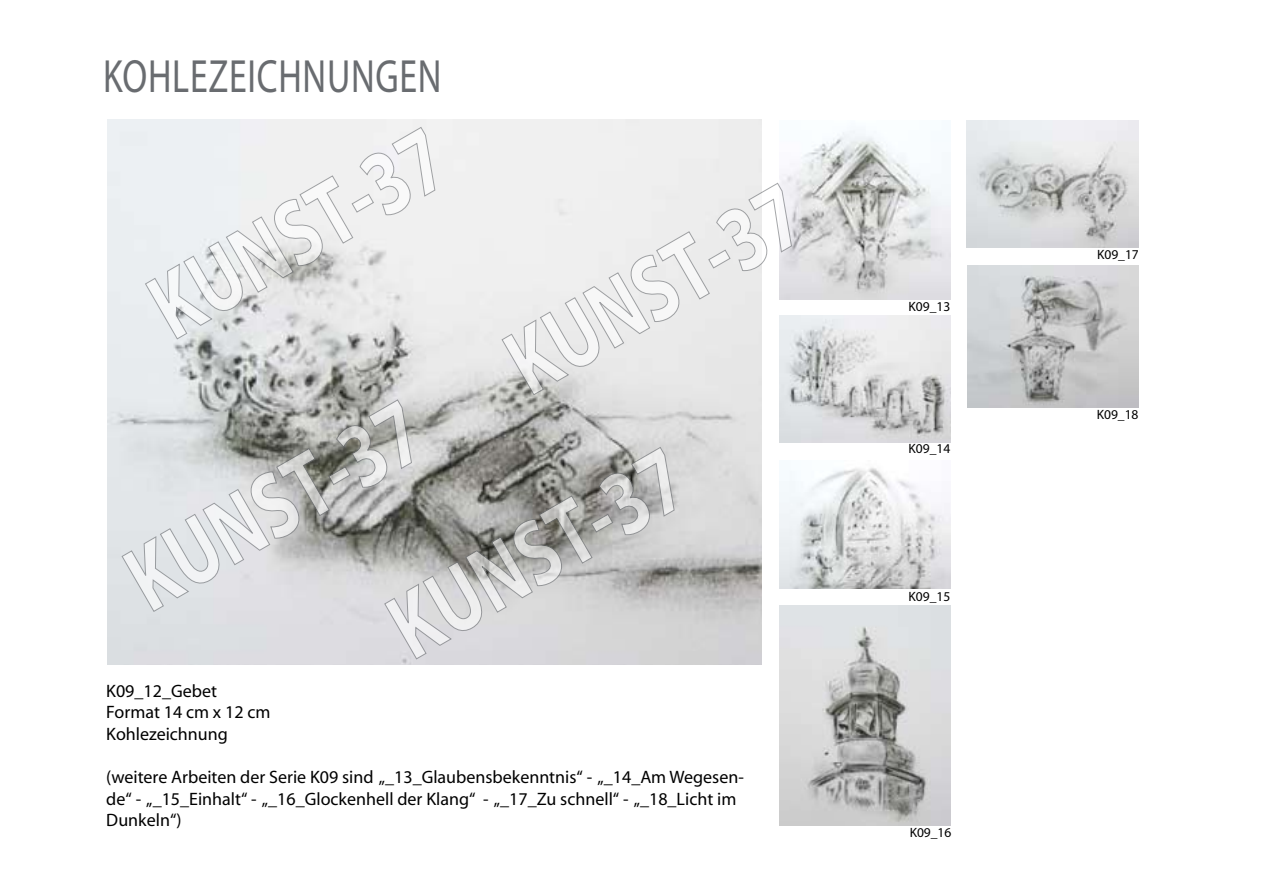
<style>
.page{position:relative;width:1263px;height:893px;background:#fff}
.page>*{position:absolute;margin:0;border:0;box-sizing:border-box;transform-origin:0 0}
.t1{font:46.8px "Myriad";letter-spacing:.02em;color:#696c70;scale:.77 1}
.t2{font:18px/21.6px "Myriad";color:#000}
.t3{font:13.5px "Myriad";color:#000}
</style>
<div class="page">
<img style="left:107px;top:120px;width:654px;height:544px">
<img style="left:779px;top:130px;width:171px;height:170px">
<img style="left:779px;top:315px;width:171px;height:127px">
<img style="left:779px;top:467px;width:171px;height:122px">
<img style="left:779px;top:606px;width:171px;height:220px">
<img style="left:967px;top:120px;width:171px;height:128px">
<img style="left:967px;top:265px;width:171px;height:143px">
<svg style="left:144px;top:124px;width:309px;height:216px"></svg>
<svg style="left:384px;top:444px;width:308px;height:216px;background:#bab9b8"></svg>
<svg style="left:121px;top:397px;width:308px;height:216px;background:#c5c6c6"></svg>
<svg style="left:501px;top:180px;width:308px;height:216px"></svg>
<h1 class="t1" style="left:103px;top:53px;width:441px">KOHLEZEICHNUNGEN</h1>
<p class="t2" style="left:106px;top:681px;width:166px">K09_12_Gebet<br>Format 14 cm x 12 cm<br>Kohlezeichnung</p>
<p class="t2" style="left:106px;top:767px;width:639px">(weitere Arbeiten der Serie K09 sind „_13_Glaubensbekenntnis“ - „_14_Am Wegesen&shy;de“ - „_15_Einhalt“ - „_16_Glockenhell der Klang“ - „_17_Zu schnell“ - „_18_Licht im<br>Dunkeln“)</p>
<p class="t3" style="left:909px;top:299px;width:43px">K09_13</p>
<p class="t3" style="left:909px;top:442px;width:43px">K09_14</p>
<p class="t3" style="left:909px;top:590px;width:43px">K09_15</p>
<p class="t3" style="left:910px;top:826px;width:43px">K09_16</p>
<p class="t3" style="left:1097px;top:247px;width:43px">K09_17</p>
<p class="t3" style="left:1097px;top:408px;width:43px">K09_18</p>
</div>
